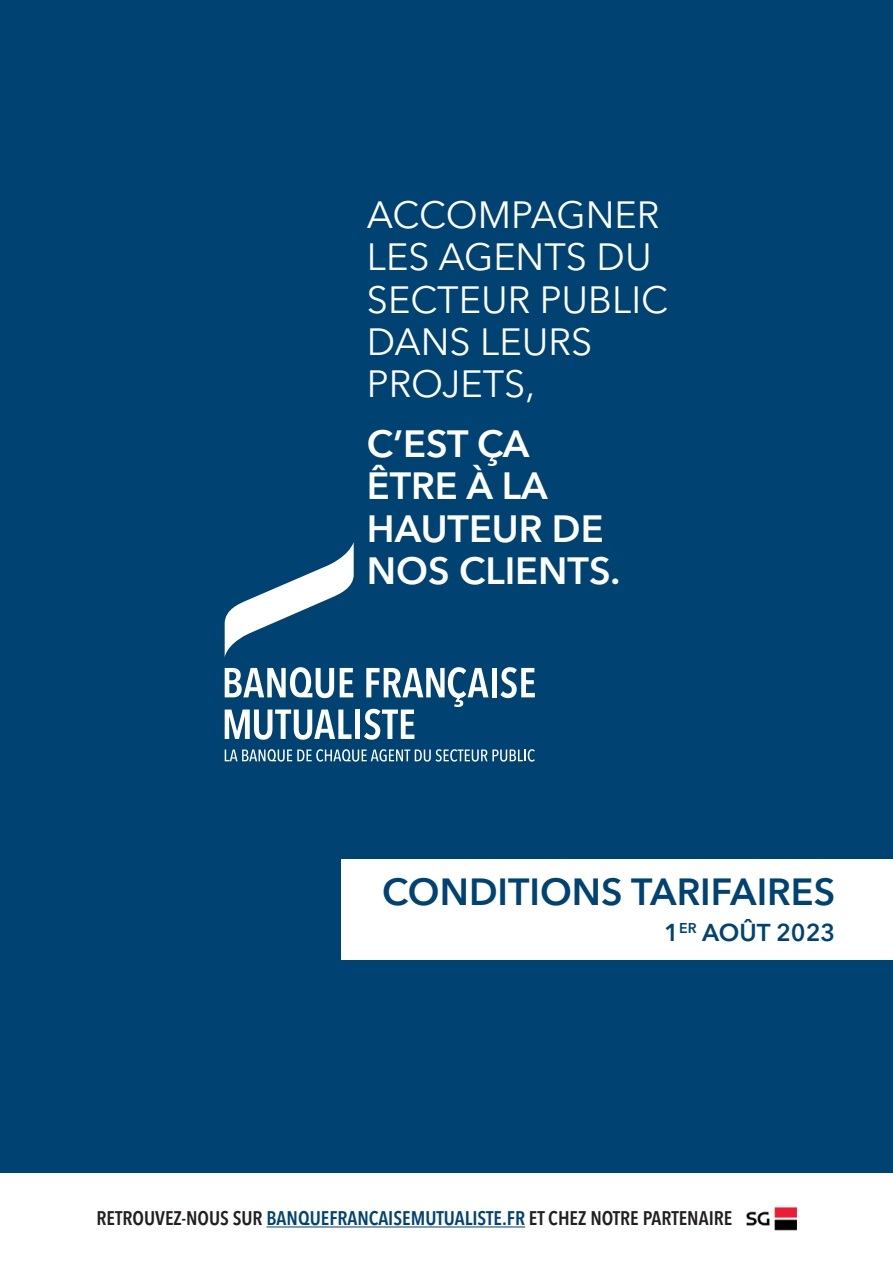
<style>
.page{position:relative;width:893px;height:1263px;background:#fff}
.page>*{position:absolute;margin:0;border:0;box-sizing:border-box;transform-origin:0 0}
.t1{font:37.65px/42.3px "Avenir Next LT Pro";color:#fff}
.t2{font:600 37.65px/42.3px "Avenir Next LT Pro";color:#fff}
.t3{font:600 37.5px "Avenir Next LT Pro";color:#004373}
.t4{font:600 24.3px "Avenir Next LT Pro";color:#004373}
.t5{font:600 condensed 19.5px "Avenir Next LT Pro";color:#231f20}
.s1{color:#004373}
</style>
<div class="page">
<div style="left:0;top:0;width:893px;height:1173px;background:#004373"></div>
<hr style="left:266px;top:1226px;width:259px;height:1px;background:#004373">
<img style="left:746px;top:1207px;width:50px;height:24px">
<svg style="left:225px;top:667px;width:109px;height:31px"></svg>
<svg style="left:340px;top:668px;width:13px;height:29px"></svg>
<hr style="left:492px;top:668px;width:4px;height:29px;background:#fff">
<svg style="left:500px;top:667px;width:35px;height:31px"></svg>
<svg style="left:225px;top:709px;width:126px;height:31px"></svg>
<div style="left:355px;top:709px;width:5px;height:30px;background:#fff"></div>
<svg style="left:364px;top:667px;width:124px;height:73px"></svg>
<svg style="left:225px;top:542px;width:129px;height:114px"></svg>
<svg style="left:225px;top:749px;width:310px;height:13px"></svg>
<div style="left:342px;top:860px;width:551px;height:100px;background:#fff"></div>
<h1 class="t1" style="left:367px;top:194px;width:303px">ACCOMPAGNER<br>LES AGENTS DU<br>SECTEUR PUBLIC<br>DANS LEURS<br>PROJETS,</h1>
<h1 class="t2" style="left:367px;top:422px;width:255px">C’EST ÇA<br>ÊTRE À LA<br>HAUTEUR DE<br>NOS CLIENTS.</h1>
<h2 class="t3" style="left:382px;top:869px;width:454px">CONDITIONS TARIFAIRES</h2>
<p class="t4" style="left:664px;top:918px;width:172px">1<sup>ER</sup> AOÛT 2023</p>
<p class="t5" style="left:96px;top:1206px;width:637px">RETROUVEZ-NOUS SUR <span class="s1">BANQUEFRANCAISEMUTUALISTE.FR</span> ET CHEZ NOTRE PARTENAIRE</p>
</div>
